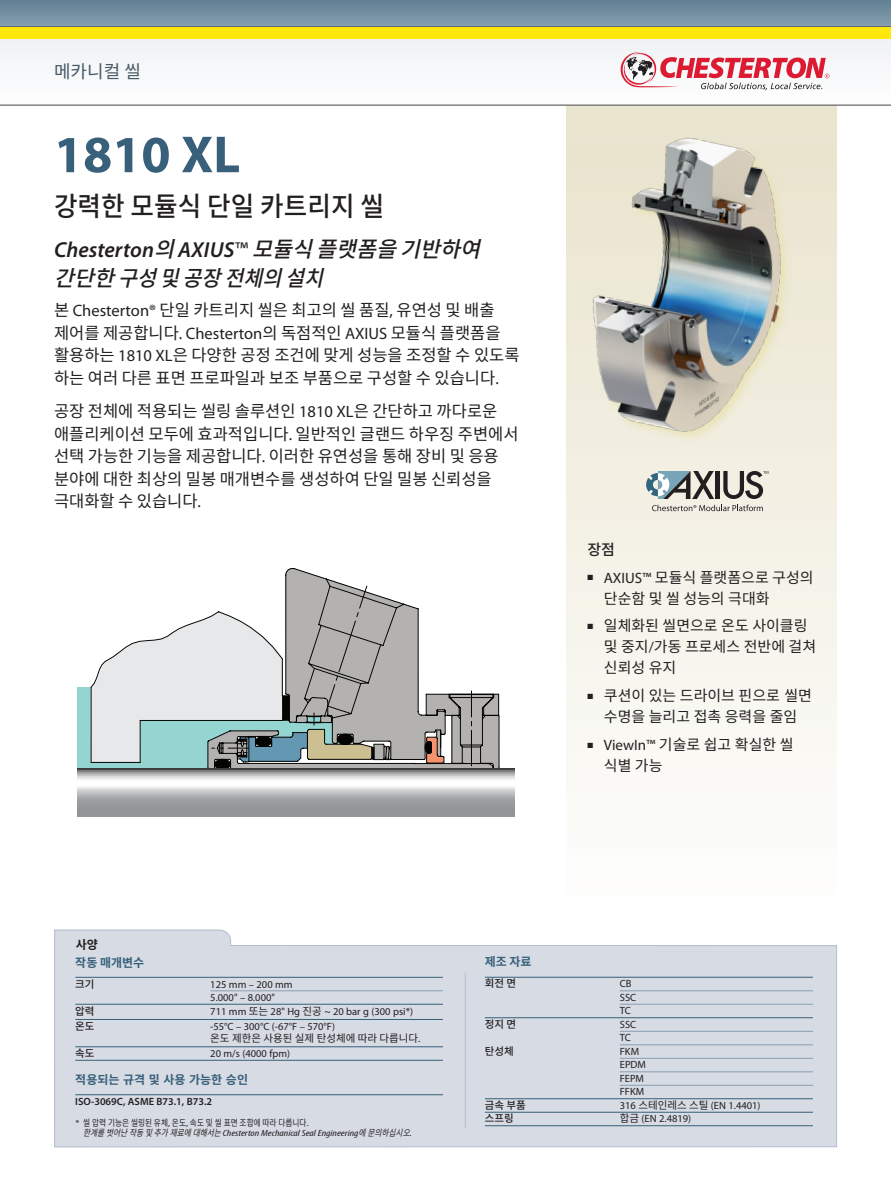
<style>
.page{position:relative;width:891px;height:1188px;background:#fff}
.page>*{position:absolute;margin:0;border:0;box-sizing:border-box;transform-origin:0 0}
.t1{font:700 52.5px "Myriad Pro";color:#38607a}
.t2{font:500 27px "Noto Sans CJ Kkr";color:#231f20;scale:.95 1}
.t3{font:italic 600 21.75px "Myriad Pro";color:#231f20}
.t4{font:italic 500 21.75px "Noto Sans CJ Kkr";color:#231f20}
.t5{font:18px "Noto Sans CJ Kkr";color:#475865}
.t6{font:16.5px/22.5px "Noto Sans CJ Kkr";color:#231f20}
.t7{font:15px/21px "Noto Sans CJ Kkr";color:#231f20}
.t8{font:500 15px "Noto Sans CJ Kkr";color:#231f20}
.t9{font:700 12px "Noto Sans CJ Kkr";color:#38607a}
.t10{font:700 12px "Noto Sans CJ Kkr";color:#231f20}
.t11{font:10.5px/13.5px "Myriad Pro";color:#231f20}
.t12{font:600 10.5px "Myriad Pro";color:#231f20}
.t13{font:500 10.5px "Noto Sans CJ Kkr";color:#231f20}
.t14{font:10.5px "Noto Sans CJ Kkr";color:#231f20}
.t15{font:italic condensed 9px "Myriad Pro";color:#231f20;scale:1.27 1}
.t16{font:9px "Noto Sans CJ Kkr";color:#231f20;scale:.85 1}
.s1{font-family:"Noto Sans CJ Kkr";font-weight:500}
.s2{font-weight:400;font-style:normal}
.s3{font-family:"Myriad Pro"}
.s4{font-family:"Noto Sans CJ Kkr"}
.s5{font-family:"Myriad Pro";font-stretch:condensed}
.s6{font-family:"Noto Sans CJ Kkr";font-stretch:normal}
</style>
<div class="page">
<div style="left:567px;top:105px;width:270px;height:813px;background:linear-gradient(to right,#f8f7f0,#f8f7f0)"></div>
<svg style="left:0;top:0;width:891px;height:27px;background:#718d9f"></svg>
<div style="left:0;top:39px;width:891px;height:66px;background:#f6f8f9"></div>
<svg style="left:621px;top:52px;width:208px;height:38px"></svg>
<div style="left:0;top:27px;width:891px;height:12px;background:#ffe709"></div>
<svg style="left:54px;top:929px;width:783px;height:219px;background:#d7dce4"></svg>
<hr style="left:485px;top:977px;width:328px;height:1px;background:#38607a">
<hr style="left:620px;top:990px;width:193px;height:1px;background:#8a9fb1">
<hr style="left:620px;top:1004px;width:193px;height:1px;background:#8a9fb1">
<hr style="left:485px;top:1017px;width:328px;height:1px;background:#38607a">
<hr style="left:620px;top:1031px;width:193px;height:1px;background:#8a9fb1">
<hr style="left:620px;top:1044px;width:193px;height:1px;background:#8a9fb1">
<hr style="left:620px;top:1058px;width:193px;height:1px;background:#8a9fb1">
<hr style="left:620px;top:1071px;width:193px;height:1px;background:#8a9fb1">
<hr style="left:620px;top:1085px;width:193px;height:1px;background:#8a9fb1">
<hr style="left:485px;top:1098px;width:328px;height:1px;background:#38607a">
<hr style="left:485px;top:1112px;width:328px;height:1px;background:#38607a">
<hr style="left:485px;top:1125px;width:328px;height:1px;background:#38607a">
<hr style="left:75px;top:977px;width:368px;height:1px;background:#38607a">
<hr style="left:210px;top:990px;width:233px;height:1px;background:#8a9fb1">
<hr style="left:75px;top:1004px;width:368px;height:1px;background:#38607a">
<hr style="left:75px;top:1019px;width:368px;height:1px;background:#38607a">
<hr style="left:75px;top:1046px;width:368px;height:1px;background:#38607a">
<hr style="left:75px;top:1060px;width:368px;height:1px;background:#38607a">
<hr style="left:75px;top:1094px;width:368px;height:1px;background:#38607a">
<hr style="left:465px;top:973px;width:1px;height:155px;background:#b2bdcc">
<svg style="left:285px;top:568px;width:61px;height:17px"></svg>
<svg style="left:78px;top:585px;width:437px;height:231px"></svg>
<img style="left:566px;top:108px;width:271px;height:357px">
<svg style="left:652px;top:505px;width:111px;height:6px"></svg>
<svg style="left:646px;top:471px;width:68px;height:28px;background:#95a0a1"></svg>
<hr style="left:716px;top:471px;width:4px;height:28px;background:#231f20">
<svg style="left:723px;top:471px;width:45px;height:28px"></svg>
<p class="t5" style="left:54px;top:61px;width:88px">메카니컬 씰</p>
<h1 class="t1" style="left:54px;top:120px;width:188px">1810 XL</h1>
<h2 class="t2" style="left:54px;top:191px;width:349px">강력한 모듈식 단일 카트리지 씰</h2>
<h3 class="t3" style="left:54px;top:236px;width:441px">Chesterton<span class="s1">의</span>AXIUS<span class="s2">™</span> <span class="s1">모듈식플랫폼을기반하여</span></h3>
<h3 class="t4" style="left:54px;top:266px;width:284px">간단한 구성 및 공장 전체의 설치</h3>
<p class="t6" style="left:54px;top:299px;width:467px">본 <span class="s3">Chesterton®</span> 단일 카트리지 씰은 최고의 씰 품질<span class="s3">,</span> 유연성 및 배출 제어를 제공합니다<span class="s3">. Chesterton</span>의 독점적인 <span class="s3">AXIUS</span> 모듈식 플랫폼을 활용하는 <span class="s3">1810 XL</span>은 다양한 공정 조건에 맞게 성능을 조정할 수 있도록 하는 여러 다른 표면 프로파일과 보조 부품으로 구성할 수 있습니다<span class="s3">.</span></p>
<p class="t6" style="left:54px;top:400px;width:466px">공장 전체에 적용되는 씰링 솔루션인 <span class="s3">1810 XL</span>은 간단하고 까다로운 애플리케이션 모두에 효과적입니다<span class="s3">.</span> 일반적인 글랜드 하우징 주변에서 선택 가능한 기능을 제공합니다<span class="s3">.</span> 이러한 유연성을 통해 장비 및 응용 분야에 대한 최상의 밀봉 매개변수를 생성하여 단일 밀봉 신뢰성을 극대화할 수 있습니다<span class="s3">.</span></p>
<p class="t8" style="left:587px;top:541px;width:29px">장점</p>
<p class="t7" style="left:604px;top:567px;width:211px;text-indent:-16px">■ <span class="s3">AXIUS™</span> 모듈식 플랫폼으로 구성의 단순함 및 씰 성능의 극대화</p>
<p class="t7" style="left:604px;top:616px;width:214px;text-indent:-16px">■ 일체화된 씰면으로 온도 사이클링 및 중지<span class="s3">/</span>가동 프로세스 전반에 걸쳐 신뢰성 유지</p>
<p class="t7" style="left:587px;top:686px;width:226px;text-align:center">■ 쿠션이 있는 드라이브 핀으로 씰면 수명을 늘리고 접촉 응력을 줄임</p>
<p class="t7" style="left:604px;top:734px;width:191px;text-indent:-16px">■ <span class="s3">ViewIn™</span> 기술로 쉽고 확실한 씰 식별 가능</p>
<p class="t10" style="left:76px;top:938px;width:24px">사양</p>
<p class="t9" style="left:75px;top:955px;width:70px">작동 매개변수</p>
<p class="t13" style="left:75px;top:978px;width:21px">크기</p>
<p class="t11" style="left:210px;top:977px;width:84px">125 mm – 200 mm<br>5.000" – 8.000"</p>
<p class="t13" style="left:75px;top:1005px;width:21px">압력</p>
<p class="t11" style="left:210px;top:1004px;width:204px">711 mm <span class="s4">또는</span> 28" Hg <span class="s4">진공</span> ~ 20 bar g (300 psi*)</p>
<p class="t13" style="left:75px;top:1020px;width:21px">온도</p>
<p class="t11" style="left:210px;top:1019px;width:126px">-55°C – 300°C (-67°F – 570°F)</p>
<p class="t14" style="left:210px;top:1032px;width:212px">온도 제한은 사용된 실제 탄성체에 따라 다릅니다<span class="s3">.</span></p>
<p class="t13" style="left:75px;top:1047px;width:21px">속도</p>
<p class="t11" style="left:210px;top:1047px;width:81px">20 m/s (4000 fpm)</p>
<p class="t9" style="left:75px;top:1073px;width:174px">적용되는 규격 및 사용 가능한 승인</p>
<p class="t12" style="left:75px;top:1095px;width:138px">ISO-3069C, ASME B73.1, B73.2</p>
<p class="t16" style="left:76px;top:1118px;width:276px"><span class="s5">*</span> 씰 압력 기능은 씰링된 유체<span class="s5">,</span> 온도<span class="s5">,</span> 속도 및 씰 표면 조합에 따라 다릅니다<span class="s5">.</span></p>
<p class="t15" style="left:83px;top:1129px;width:263px"><span class="s6">한계를벗어난작동및추가재료에대해서는</span>Chesterton Mechanical Seal Engineering<span class="s6">에문의하십시오</span>.</p>
<p class="t9" style="left:485px;top:955px;width:48px">제조 자료</p>
<p class="t13" style="left:485px;top:978px;width:33px">회전 면</p>
<p class="t11" style="left:620px;top:977px;width:18px">CB<br>SSC<br>TC</p>
<p class="t13" style="left:485px;top:1018px;width:33px">정지 면</p>
<p class="t11" style="left:620px;top:1018px;width:18px">SSC<br>TC</p>
<p class="t13" style="left:485px;top:1045px;width:30px">탄성체</p>
<p class="t11" style="left:620px;top:1045px;width:28px">FKM<br>EPDM<br>FEPM<br>FFKM</p>
<p class="t13" style="left:485px;top:1099px;width:43px">금속 부품</p>
<p class="t11" style="left:620px;top:1099px;width:142px">316 <span class="s4">스테인레스 스틸</span> (EN 1.4401)</p>
<p class="t13" style="left:485px;top:1113px;width:30px">스프링</p>
<p class="t11" style="left:620px;top:1112px;width:73px"><span class="s4">합금</span> (EN 2.4819)</p>
</div>
